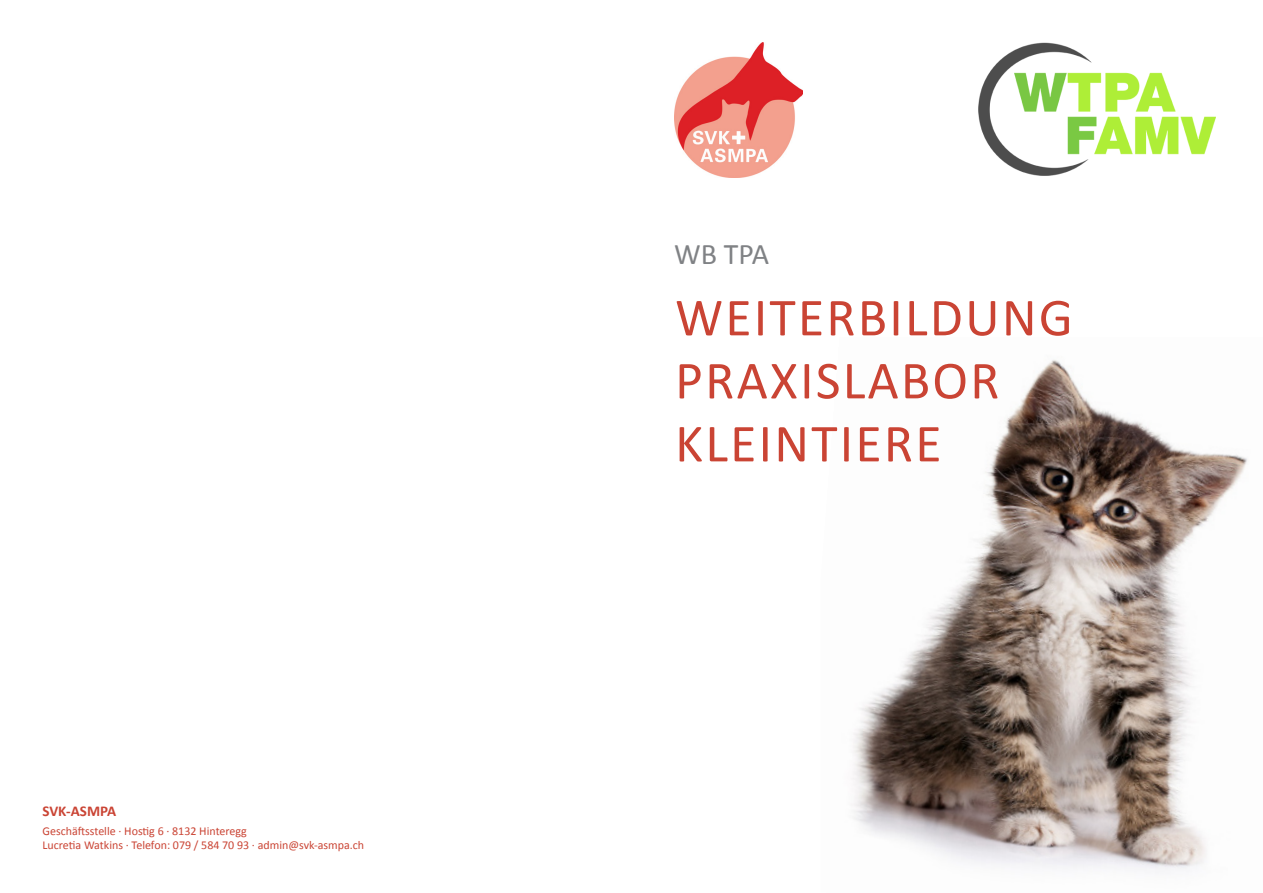
<style>
.page{position:relative;width:1263px;height:893px;background:#fff}
.page>*{position:absolute;margin:0;border:0;box-sizing:border-box;transform-origin:0 0}
.t1{font:54px/63px "Calibri";letter-spacing:.04em;color:#ca4434}
.t2{font:30px "Calibri";color:#808285}
.t3{font:700 15px "Calibri";color:#ca4434}
.t4{font:12px/14.4px "Calibri";color:#ca4434}
</style>
<div class="page">
<img style="left:674px;top:43px;width:129px;height:135px">
<img style="left:978px;top:43px;width:237px;height:133px">
<img style="left:852px;top:360px;width:396px;height:510px">
<p class="t3" style="left:43px;top:801px;width:75px">SVK-ASMPA</p>
<p class="t4" style="left:43px;top:823px;width:323px">Geschäftsstelle · Hostig 6 · 8132 Hinteregg<br>Lucretia Watkins · Telefon: 079 / 584 70 93 · admin@svk-asmpa.ch</p>
<h2 class="t2" style="left:674px;top:235px;width:97px">WB TPA</h2>
<h1 class="t1" style="left:675px;top:286px;width:399px">WEITERBILDUNG<br>PRAXISLABOR<br>KLEINTIERE</h1>
</div>
